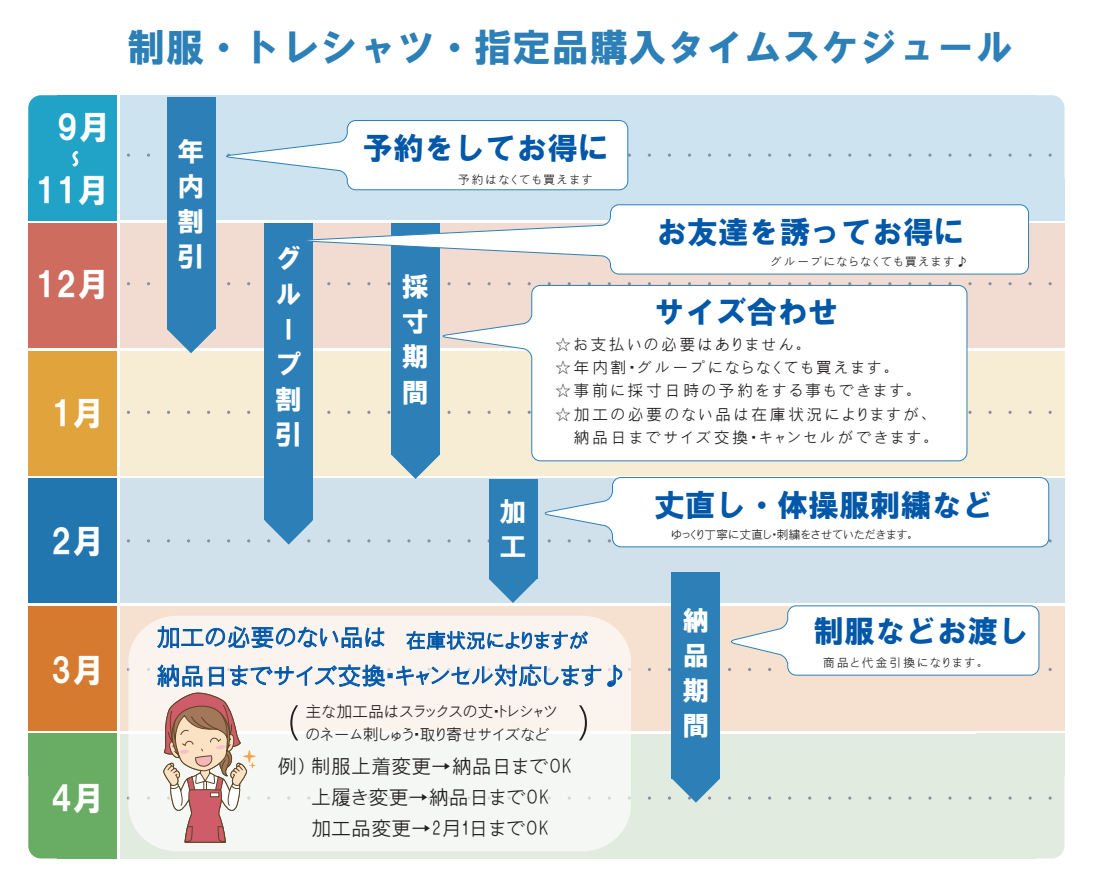
<style>
.page{position:relative;width:1093px;height:896px;background:#fff}
.page>*{position:absolute;margin:0;border:0;box-sizing:border-box;transform-origin:0 0}
.t1{font:38.55px "HGS Soei Kakugothic UB";color:#2c80b7}
.t2{font:33.3px "HGS Soei Kakugothic UB";color:#fff}
.t3{font:30.75px "HGS Soei Kakugothic UB";color:#0157a8}
.t4{font:27px/35.1px "HGS Soei Kakugothic UB";color:#fff;text-align:justify}
.t5{font:23.1px/38.5px "Heiti EGP4 Medium SJIS";letter-spacing:.04em;color:#0157a8}
.t6{font:19.2px/30.8px "Heiti EGP4 Medium SJIS";letter-spacing:.04em;color:#231f20;text-align:center}
.t7{font:19.2px "Heiti EGP4 Medium SJIS";letter-spacing:.04em;color:#0157a8}
.t8{font:15.45px/23.4px "Heiti EGP4 Medium SJIS";letter-spacing:.2em;color:#231f20}
.t9{font:15.45px/23.1px "Heiti EGP4 Medium SJIS";letter-spacing:.04em;color:#231f20}
.t10{font:15.45px "HGS Soei Kakugothic UB";color:#fff}
.t11{font:11.55px "Heiti EGP4 Medium SJIS";letter-spacing:.2em;color:#231f20}
.t12{font:11.55px "Heiti EGP4 Medium SJIS";letter-spacing:.04em;color:#231f20}
</style>
<div class="page">
<div style="left:28px;top:95px;width:51px;height:125px;background:#21a2c7;border-radius:13px"></div>
<div style="left:58px;top:95px;width:59px;height:125px;background:#21a2c7"></div>
<div style="left:28px;top:178px;width:63px;height:42px;background:#21a2c7"></div>
<div style="left:28px;top:733px;width:51px;height:125px;background:#69ac63;border-radius:13px"></div>
<div style="left:58px;top:733px;width:59px;height:125px;background:#69ac63"></div>
<div style="left:28px;top:733px;width:63px;height:43px;background:#69ac63"></div>
<div style="left:28px;top:223px;width:89px;height:124px;background:#ce6d5f"></div>
<div style="left:28px;top:351px;width:89px;height:124px;background:#e1a33b"></div>
<div style="left:28px;top:479px;width:89px;height:124px;background:#2176b0"></div>
<div style="left:28px;top:606px;width:89px;height:124px;background:#d67a2f"></div>
<div style="left:121px;top:95px;width:889px;height:124px;background:#cde3ef"></div>
<div style="left:1013px;top:95px;width:51px;height:125px;background:#cde3ef;border-radius:13px"></div>
<div style="left:976px;top:95px;width:59px;height:125px;background:#cde3ef"></div>
<div style="left:1002px;top:178px;width:62px;height:42px;background:#cde3ef"></div>
<div style="left:121px;top:734px;width:889px;height:124px;background:#e2ebdf"></div>
<div style="left:1013px;top:733px;width:51px;height:125px;background:#e2ebdf;border-radius:13px"></div>
<div style="left:976px;top:733px;width:59px;height:125px;background:#e2ebdf"></div>
<div style="left:1002px;top:733px;width:62px;height:43px;background:#e2ebdf"></div>
<div style="left:121px;top:223px;width:889px;height:124px;background:#f2dcd2"></div>
<div style="left:976px;top:223px;width:88px;height:124px;background:#f2dcd2"></div>
<div style="left:121px;top:351px;width:889px;height:124px;background:#f7ecd4"></div>
<div style="left:976px;top:351px;width:88px;height:124px;background:#f7ecd4"></div>
<div style="left:121px;top:479px;width:889px;height:124px;background:#d1e1ec"></div>
<div style="left:976px;top:479px;width:88px;height:124px;background:#d1e1ec"></div>
<div style="left:121px;top:607px;width:889px;height:123px;background:#f6e1d1"></div>
<div style="left:976px;top:606px;width:88px;height:124px;background:#f6e1d1"></div>
<svg style="left:1048px;top:668px;width:4px;height:3px"></svg>
<svg style="left:1048px;top:153px;width:4px;height:4px"></svg>
<svg style="left:72px;top:151px;width:7px;height:16px"></svg>
<div style="left:128px;top:615px;width:503px;height:236px;background:#fbf4ee;border-radius:48px"></div>
<div style="left:167px;top:97px;width:48px;height:232px;background:#2c80b7"></div>
<svg style="left:167px;top:329px;width:48px;height:24px"></svg>
<div style="left:265px;top:223px;width:48px;height:297px;background:#2c80b7"></div>
<svg style="left:264px;top:496px;width:49px;height:48px"></svg>
<div style="left:391px;top:223px;width:49px;height:232px;background:#2c80b7"></div>
<svg style="left:391px;top:455px;width:49px;height:24px"></svg>
<div style="left:672px;top:572px;width:48px;height:206px;background:#2c80b7"></div>
<svg style="left:668px;top:754px;width:52px;height:48px"></svg>
<div style="left:489px;top:479px;width:48px;height:100px;background:#2c80b7"></div>
<svg style="left:489px;top:579px;width:48px;height:24px"></svg>
<svg style="left:226px;top:120px;width:402px;height:70px"></svg>
<svg style="left:441px;top:285px;width:526px;height:176px"></svg>
<svg style="left:543px;top:477px;width:506px;height:70px;background:#f4f8fb"></svg>
<svg style="left:728px;top:605px;width:311px;height:70px;background:#f8f7f6"></svg>
<svg style="left:299px;top:204px;width:730px;height:70px"></svg>
<svg style="left:579px;top:705px;width:8px;height:35px"></svg>
<svg style="left:157px;top:626px;width:228px;height:22px"></svg>
<svg style="left:518px;top:664px;width:83px;height:22px"></svg>
<svg style="left:607px;top:664px;width:15px;height:23px"></svg>
<svg style="left:406px;top:631px;width:182px;height:19px"></svg>
<svg style="left:157px;top:664px;width:360px;height:179px"></svg>
<h2 class="t2" style="left:57px;top:110px;width:56px">9月</h2>
<p class="t10" style="left:68px;top:151px;width:12px">～</p>
<h2 class="t2" style="left:35px;top:173px;width:77px">11月</h2>
<h2 class="t2" style="left:35px;top:267px;width:77px">12月</h2>
<h2 class="t2" style="left:51px;top:396px;width:56px">1月</h2>
<h2 class="t2" style="left:51px;top:524px;width:56px">2月</h2>
<h2 class="t2" style="left:51px;top:653px;width:56px">3月</h2>
<h2 class="t2" style="left:51px;top:781px;width:56px">4月</h2>
<h1 class="t1" style="left:127px;top:28px;width:888px">制服・トレシャツ・指定品購入タイムスケジュール</h1>
<h3 class="t4" style="left:177px;top:133px;width:27px">年内割引</h3>
<h3 class="t4" style="left:275px;top:241px;width:27px;text-align:left">グループ割引</h3>
<h3 class="t3" style="left:362px;top:133px;width:248px">予約をしてお得に</h3>
<h3 class="t4" style="left:402px;top:269px;width:28px">採寸期間</h3>
<p class="t11" style="left:458px;top:174px;width:136px">予約はなくても買えます</p>
<h3 class="t3" style="left:656px;top:217px;width:310px">お友達を誘ってお得に</h3>
<p class="t11" style="left:771px;top:255px;width:198px">グループにならなくても買えます♪</p>
<h3 class="t3" style="left:654px;top:296px;width:186px">サイズ合わせ</h3>
<h3 class="t4" style="left:499px;top:493px;width:27px">加工</h3>
<p class="t8" style="left:555px;top:332px;width:378px">☆お支払いの必要はありません。<br>☆年内割・グループにならなくても買えます。<br>☆事前に採寸日時の予約をする事もできます。☆加工の必要のない品は在庫状況によりますが、　納品日までサイズ交換・キャンセルができます。</p>
<h3 class="t3" style="left:654px;top:489px;width:341px">丈直し・体操服刺繍など</h3>
<p class="t12" style="left:671px;top:528px;width:244px">ゆっくり丁寧に丈直し・刺繍をさせていただきます。</p>
<h3 class="t5" style="left:157px;top:618px;width:471px">加工の必要のない品は<br>納品日までサイズ交換・キャンセル対応します♪</h3>
<p class="t7" style="left:406px;top:631px;width:183px">在庫状況によりますが</p>
<p class="t9" style="left:306px;top:699px;width:253px">主な加工品はスラックスの丈・トレシャツのネーム刺しゅう・取り寄せサイズなど</p>
<p class="t6" style="left:278px;top:751px;width:296px">例）制服上着変更→納品日までOK上履き変更→納品日までOK<br>加工品変更→2月1日までOK</p>
<h3 class="t4" style="left:682px;top:602px;width:26px">納品期間</h3>
<h3 class="t3" style="left:813px;top:615px;width:217px">制服などお渡し</h3>
<p class="t11" style="left:823px;top:657px;width:161px">商品と代金引換になります。</p>
</div>
